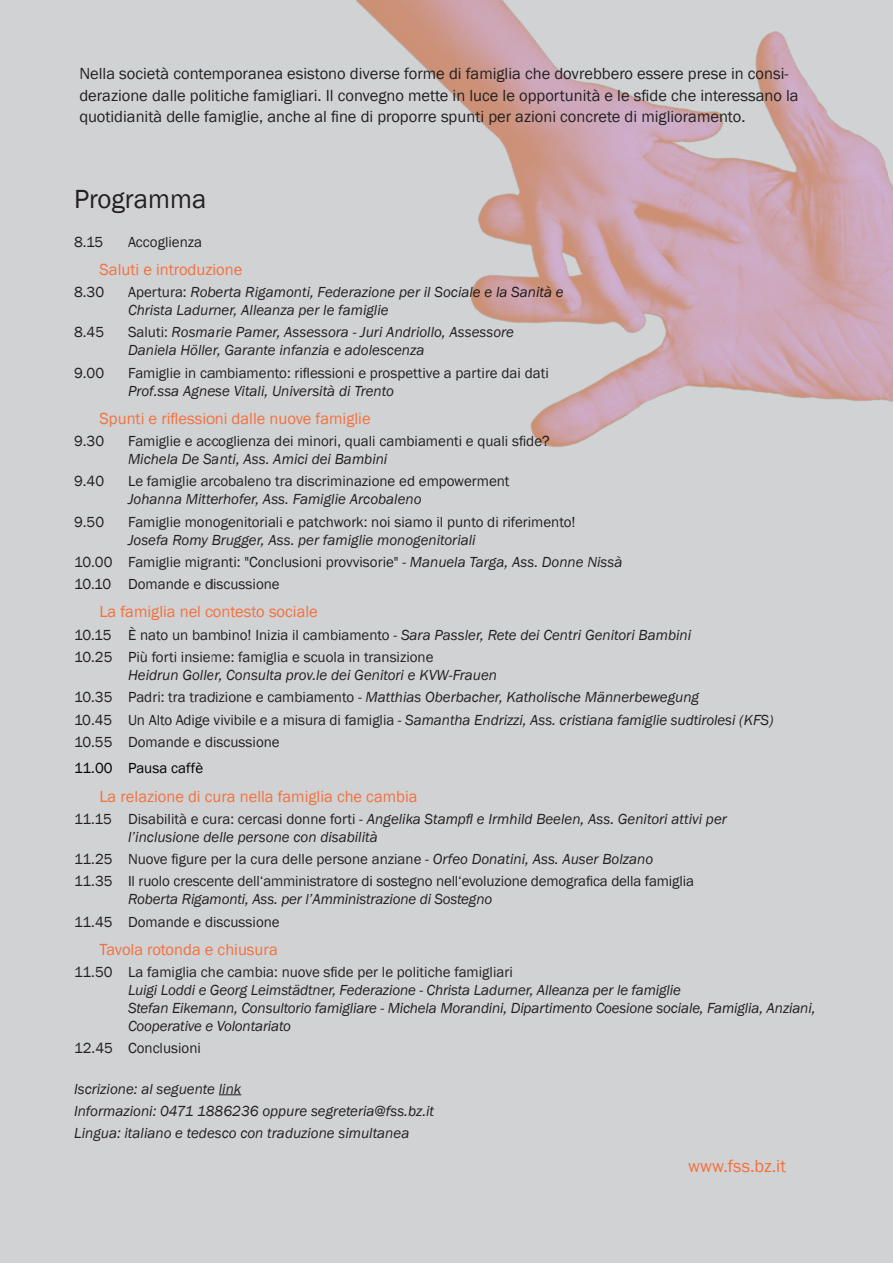
<style>
.page{position:relative;width:893px;height:1263px;background:#d1d2d4}
.page>*{position:absolute;margin:0;border:0;box-sizing:border-box;transform-origin:0 0}
.t1{font:27px "Franklin Gothic";color:#231f20}
.t2{font:18px "Franklin Gothic";color:#f2713f}
.t3{font:16.5px/21.3px "Franklin Gothic";color:#231f20}
.t4{font:16.5px "Franklin Gothic";color:#f2713f}
.t5{font:italic 15px/18px "Franklin Gothic";color:#231f20}
.t6{font:15px/18px "Franklin Gothic";color:#231f20}
.t7{font:15px "Franklin Gothic";color:#000}
.s1{font-style:normal}
.s2{font-style:italic}
</style>
<div class="page">
<svg style="left:219px;top:1094px;width:22px;height:1px"></svg>
<img style="left:356px;top:0;width:537px;height:447px">
<p class="t3" style="left:79px;top:63px;width:721px">Nella società contemporanea esistono diverse forme di famiglia che dovrebbero essere prese in consi&shy;derazione dalle politiche famigliari. Il convegno mette in luce le opportunità e le sfide che interessano la quotidianità delle famiglie, anche al fine di proporre spunti per azioni concrete di miglioramento.</p>
<p class="t1" style="left:74px;top:182px;width:134px">Programma</p>
<p class="t6" style="left:74px;top:233px;width:31px">8.15</p>
<p class="t6" style="left:128px;top:233px;width:76px">Accoglienza</p>
<p class="t4" style="left:100px;top:259px;width:144px">Saluti e introduzione</p>
<p class="t6" style="left:74px;top:283px;width:32px">8.30</p>
<p class="t5" style="left:128px;top:283px;width:437px"><span class="s1">Apertura:</span> Roberta Rigamonti, Federazione per il Sociale e la Sanità e<br>Christa Ladurner, Alleanza per le famiglie</p>
<p class="t6" style="left:74px;top:324px;width:32px">8.45</p>
<p class="t5" style="left:128px;top:324px;width:388px"><span class="s1">Saluti:</span> Rosmarie Pamer, Assessora - Juri Andriollo, Assessore<br>Daniela Höller, Garante infanzia e adolescenza</p>
<p class="t6" style="left:74px;top:364px;width:32px">9.00</p>
<p class="t6" style="left:128px;top:364px;width:422px">Famiglie in cambiamento: riflessioni e prospettive a partire dai dati<br><span class="s2">Prof.ssa Agnese Vitali, Università di Trento</span></p>
<p class="t4" style="left:100px;top:408px;width:273px">Spunti e riflessioni dalle nuove famiglie</p>
<p class="t6" style="left:74px;top:432px;width:32px">9.30</p>
<p class="t6" style="left:128px;top:432px;width:423px">Famiglie e accoglienza dei minori, quali cambiamenti e quali sfide?<br><span class="s2">Michela De Santi, Ass. Amici dei Bambini</span></p>
<p class="t6" style="left:74px;top:473px;width:32px">9.40</p>
<p class="t6" style="left:128px;top:473px;width:383px">Le famiglie arcobaleno tra discriminazione ed empowerment</p>
<p class="t5" style="left:128px;top:491px;width:295px">Johanna Mitterhofer, Ass. Famiglie Arcobaleno</p>
<p class="t6" style="left:74px;top:513px;width:32px">9.50</p>
<p class="t6" style="left:128px;top:513px;width:449px">Famiglie monogenitoriali e patchwork: noi siamo il punto di riferimento!</p>
<p class="t5" style="left:128px;top:531px;width:349px">Josefa Romy Brugger, Ass. per famiglie monogenitoriali</p>
<p class="t6" style="left:74px;top:553px;width:550px">10.00 Famiglie migranti: "Conclusioni provvisorie" - <span class="s2">Manuela Targa, Ass. Donne Nissà</span></p>
<p class="t6" style="left:74px;top:575px;width:207px">10.10 Domande e discussione</p>
<p class="t4" style="left:100px;top:602px;width:220px">La famiglia nel contesto sociale</p>
<p class="t6" style="left:74px;top:626px;width:619px">10.15 È nato un bambino! Inizia il cambiamento - <span class="s2">Sara Passler, Rete dei Centri Genitori Bambini</span></p>
<p class="t5" style="left:128px;top:648px;width:371px;text-indent:-54px"><span class="s1">10.25 Più forti insieme: famiglia e scuola in transizione<br></span>Heidrun Goller, Consulta prov.le dei Genitori e KVW-Frauen</p>
<p class="t5" style="left:74px;top:688px;width:627px"><span class="s1">10.35 Padri: tra tradizione e cambiamento -</span> Matthias Oberbacher, Katholische Männerbewegung</p>
<p class="t5" style="left:74px;top:711px;width:701px"><span class="s1">10.45 Un Alto Adige vivibile e a misura di famiglia -</span> Samantha Endrizzi, Ass. cristiana famiglie sudtirolesi (KFS)</p>
<p class="t6" style="left:74px;top:733px;width:207px">10.55 Domande e discussione</p>
<p class="t7" style="left:74px;top:759px;width:131px">11.00 Pausa caffè</p>
<p class="t4" style="left:100px;top:786px;width:319px">La relazione di cura nella famiglia che cambia</p>
<p class="t5" style="left:128px;top:810px;width:600px;text-indent:-54px"><span class="s1">11.15 Disabilità e cura: cercasi donne forti -</span> Angelika Stampfl e Irmhild Beelen, Ass. Genitori attivi per l’inclusione delle persone con disabilità</p>
<p class="t6" style="left:74px;top:850px;width:581px">11.25 Nuove figure per la cura delle persone anziane - <span class="s2">Orfeo Donatini, Ass. Auser Bolzano</span></p>
<p class="t6" style="left:128px;top:873px;width:567px;text-indent:-54px">11.35 Il ruolo crescente dell‘amministratore di sostegno nell‘evoluzione demografica della famiglia<br><span class="s2">Roberta Rigamonti, Ass. per l’Amministrazione di Sostegno</span></p>
<p class="t6" style="left:74px;top:913px;width:207px">11.45 Domande e discussione</p>
<p class="t4" style="left:100px;top:939px;width:180px">Tavola rotonda e chiusura</p>
<p class="t5" style="left:128px;top:963px;width:689px;text-indent:-54px"><span class="s1">11.50 La famiglia che cambia: nuove sfide per le politiche famigliari<br></span>Luigi Loddi e Georg Leimstädtner, Federazione - Christa Ladurner, Alleanza per le famiglie<br>Stefan Eikemann, Consultorio famigliare - Michela Morandini, Dipartimento Coesione sociale, Famiglia, Anziani, Cooperative e Volontariato</p>
<p class="t6" style="left:74px;top:1040px;width:128px">12.45 Conclusioni</p>
<p class="t5" style="left:74px;top:1080px;width:169px">Iscrizione: al seguente link</p>
<p class="t5" style="left:74px;top:1102px;width:362px">Informazioni: 0471 1886236 oppure segreteria@fss.bz.it</p>
<p class="t5" style="left:74px;top:1124px;width:337px">Lingua: italiano e tedesco con traduzione simultanea</p>
<p class="t2" style="left:688px;top:1155px;width:99px">www.fss.bz.it</p>
</div>
